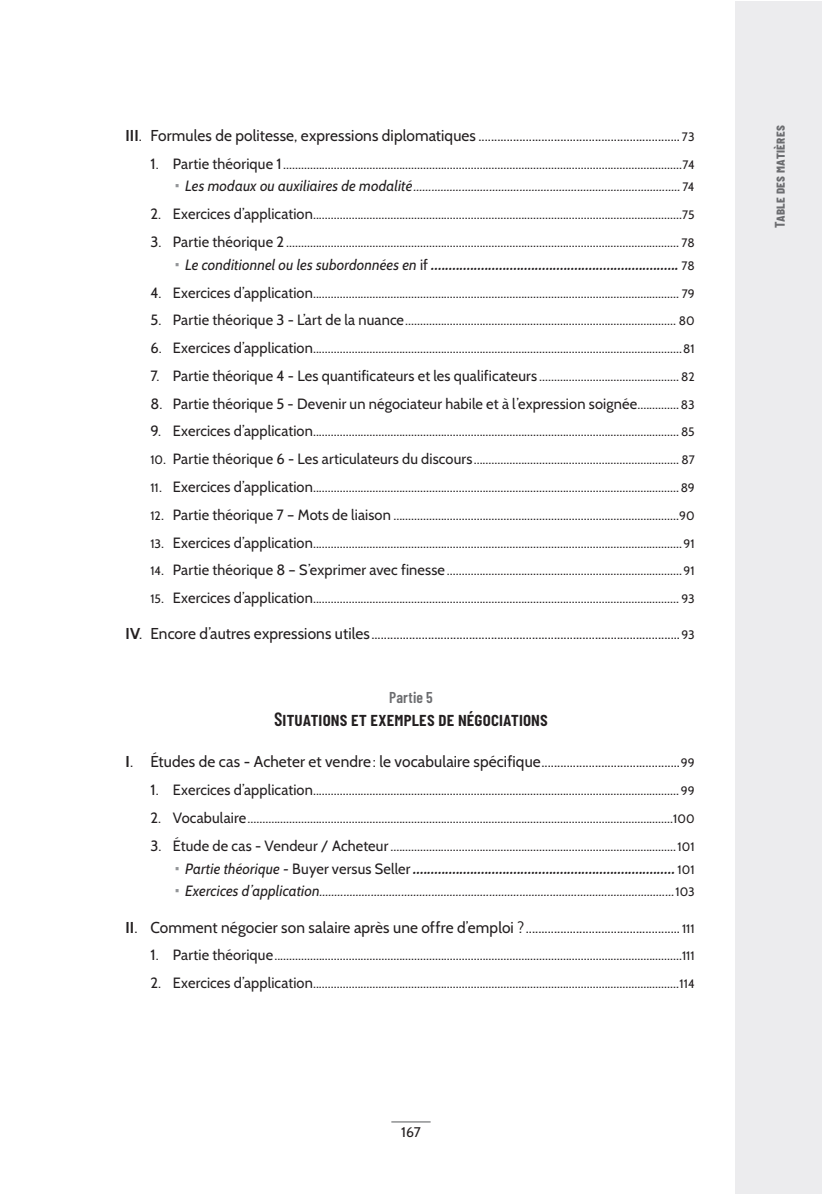
<style>
.page{position:relative;width:822px;height:1194px;background:#fff}
.page>*{position:absolute;margin:0;border:0;box-sizing:border-box;transform-origin:0 0}
.t1{font:600 19.25px "Barlow Condensed";letter-spacing:.01em;color:#231f20}
.t2{font:15.75px "Cabin";letter-spacing:.01em;color:#231f20}
.t3{font:600 15.75px "Barlow Condensed";color:#6c6d70}
.t4{font:14.88px/22.8px "Cabin";letter-spacing:.01em;color:#231f20;text-align:right}
.t5{font:600 14.88px "Barlow Condensed";color:#231f20}
.t6{font:italic 14.88px "Cabin";letter-spacing:.01em;color:#231f20}
.t7{font:700 14px "Barlow Condensed";letter-spacing:.02em;color:#6c6d70}
.t8{font:14px "Cabin";color:#231f20}
.s1{font-weight:700}
.s2{font-size:12.25px}
.s3{font-style:italic}
.s4{font-family:"Cabin";font-weight:400;font-style:italic}
.s5{font-family:"Cabin";font-weight:400}
.s6{font-family:"Cabin";font-weight:400;font-size:12.25px}
.s7{font-style:normal;font-size:12.25px}
</style>
<div class="page">
<div style="left:734px;top:1px;width:87px;height:1192px;background:#ececee"></div>
<hr style="left:391px;top:1121px;width:39px;height:1px;background:#57585a">
<p class="t2" style="left:125px;top:125px;width:570px"><span class="s1">III</span>. Formules de politesse, expressions diplomatiques ................................................................ <span class="s2">73</span></p>
<p class="t4" style="left:150px;top:152px;width:545px">1. Partie théorique 1......................................................................................................................................<span class="s2">74<br></span><span class="s3">Les modaux ou auxiliaires de modalité........................................................................................</span> <span class="s2">74</span></p>
<p class="t4" style="left:150px;top:202px;width:545px">2. Exercices d’application............................................................................................................................<span class="s2">75</span></p>
<p class="t4" style="left:150px;top:230px;width:545px">3. Partie théorique 2 .................................................................................................................................... <span class="s2">78</span></p>
<p class="t5" style="left:185px;top:255px;width:511px"><span class="s4">Le conditionnel ou les subordonnées en</span> <span class="s5">if</span> ..................................................................... <span class="s6">78</span></p>
<p class="t4" style="left:150px;top:281px;width:545px">4. Exercices d’application........................................................................................................................... <span class="s2">79</span></p>
<p class="t4" style="left:150px;top:308px;width:545px">5. Partie théorique 3 - L’art de la nuance........................................................................................... <span class="s2">80</span></p>
<p class="t4" style="left:150px;top:336px;width:545px">6. Exercices d’application............................................................................................................................<span class="s2">81</span></p>
<p class="t4" style="left:150px;top:364px;width:545px">7. Partie théorique 4 - Les quantificateurs et les qualificateurs ............................................... <span class="s2">82</span></p>
<p class="t4" style="left:150px;top:392px;width:545px">8. Partie théorique 5 - Devenir un négociateur habile et à l’expression soignée..............<span class="s2">83</span></p>
<p class="t4" style="left:150px;top:420px;width:545px">9. Exercices d’application........................................................................................................................... <span class="s2">85</span></p>
<p class="t4" style="left:150px;top:447px;width:545px"><span class="s2">10</span>. Partie théorique 6 - Les articulateurs du discours..................................................................... <span class="s2">87</span></p>
<p class="t4" style="left:150px;top:475px;width:545px"><span class="s2">11</span>. Exercices d’application...........................................................................................................................<span class="s2">89</span></p>
<p class="t4" style="left:150px;top:503px;width:545px"><span class="s2">12</span>. Partie théorique 7 – Mots de liaison ................................................................................................<span class="s2">90</span></p>
<p class="t4" style="left:150px;top:531px;width:545px"><span class="s2">13</span>. Exercices d’application............................................................................................................................<span class="s2">91</span></p>
<p class="t4" style="left:150px;top:558px;width:545px"><span class="s2">14</span>. Partie théorique 8 – S’exprimer avec finesse ...............................................................................<span class="s2">91</span></p>
<p class="t4" style="left:150px;top:586px;width:545px"><span class="s2">15</span>. Exercices d’application........................................................................................................................... <span class="s2">93</span></p>
<p class="t2" style="left:125px;top:624px;width:570px"><span class="s1">IV</span>. Encore d’autres expressions utiles..................................................................................................<span class="s2">93</span></p>
<p class="t3" style="left:389px;top:687px;width:45px">Partie 5</p>
<p class="t1" style="left:274px;top:707px;width:275px">Situations et exemples de négociations</p>
<p class="t2" style="left:125px;top:752px;width:570px"><span class="s1">I</span>. Études de cas - Acheter et vendre: le vocabulaire spécifique............................................<span class="s2">99</span></p>
<p class="t4" style="left:150px;top:778px;width:545px">1. Exercices d’application........................................................................................................................... <span class="s2">99</span></p>
<p class="t4" style="left:150px;top:806px;width:545px">2. Vocabulaire...............................................................................................................................................<span class="s2">100</span></p>
<p class="t4" style="left:150px;top:834px;width:545px">3. Étude de cas - Vendeur / Acheteur................................................................................................<span class="s2">101</span></p>
<p class="t5" style="left:185px;top:858px;width:511px"><span class="s4">Partie théorique -</span> <span class="s5">B uyer versus Seller</span> ......................................................................... <span class="s6">101</span></p>
<p class="t6" style="left:185px;top:882px;width:511px">Exercices d’application.....................................................................................................................<span class="s7">103</span></p>
<p class="t2" style="left:125px;top:917px;width:570px"><span class="s1">II</span>. Comment négocier son salaire après une offre d’emploi ?................................................. <span class="s2">111</span></p>
<p class="t4" style="left:150px;top:943px;width:545px">1. Partie théorique.........................................................................................................................................<span class="s2">111</span></p>
<p class="t4" style="left:150px;top:971px;width:545px">2. Exercices d’application...........................................................................................................................<span class="s2">114</span></p>
<p class="t8" style="left:401px;top:1123px;width:21px">167</p>
<p class="t7" style="left:770px;top:228px;width:104px;rotate:-90deg">Table des matières</p>
</div>
